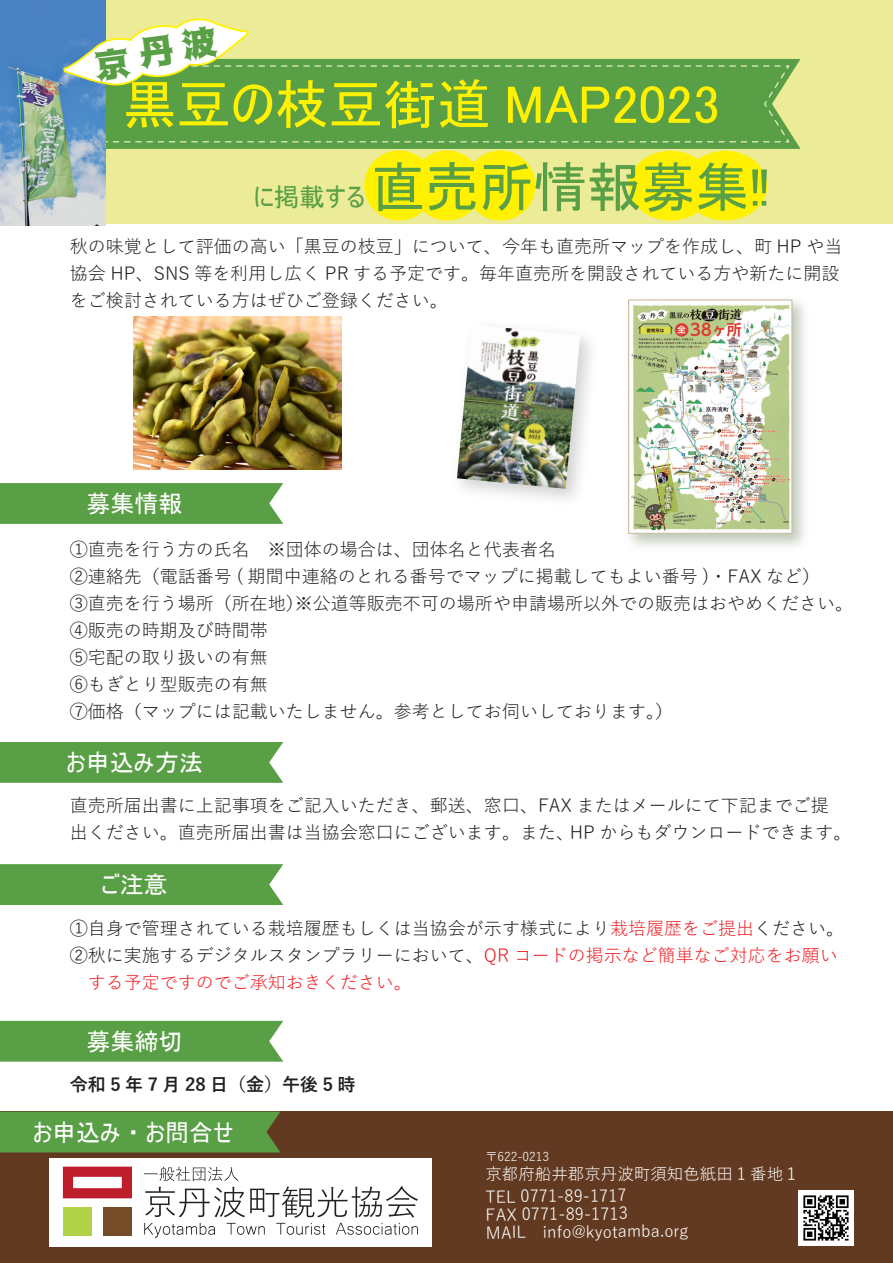
<style>
.page{position:relative;width:893px;height:1263px;background:#fff}
.page>*{position:absolute;margin:0;border:0;box-sizing:border-box;transform-origin:0 0}
.t1{font:54px "MS UI Gothic";color:#fff101}
.t2{font:54px "MS UI Gothic";color:#599f45}
.t3{font:24px "MS UI Gothic";color:#fff}
.t4{font:18px/27px "Yu Gothic";color:#231f20}
.t5{font:700 18px "Yu Gothic";letter-spacing:.25em;color:#231f20}
.t6{font:16.5px/18.1px "Yu Gothic";color:#fff}
.t7{font:12px "Yu Gothic";color:#fff}
.s1{font-size:25.5px}
.s2{color:#ee1d23}
</style>
<div class="page">
<div style="left:0;top:0;width:893px;height:224px;background:#ecec98"></div>
<div style="left:0;top:1112px;width:893px;height:151px;background:#623a21"></div>
<svg style="left:629px;top:151px;width:138px;height:70px;background:#fbf019"></svg>
<svg style="left:364px;top:150px;width:172px;height:71px;background:#fbf019"></svg>
<svg style="left:105px;top:59px;width:696px;height:90px;background:#70ab52"></svg>
<img style="left:798px;top:1190px;width:56px;height:55px">
<img style="left:0;top:0;width:105px;height:225px">
<div style="left:0;top:1021px;width:283px;height:41px;background:#599f45"></div>
<div style="left:0;top:1112px;width:280px;height:40px;background:#599f45"></div>
<div style="left:0;top:864px;width:283px;height:41px;background:#599f45"></div>
<div style="left:0;top:742px;width:283px;height:41px;background:#599f45"></div>
<svg style="left:0;top:483px;width:283px;height:41px;background:#5da14a"></svg>
<img style="left:457px;top:325px;width:123px;height:164px">
<img style="left:628px;top:299px;width:177px;height:248px">
<img style="left:630px;top:302px;width:160px;height:230px">
<div style="left:628px;top:300px;width:164px;height:234px;border:1px solid #c3b49b"></div>
<div style="left:49px;top:1158px;width:383px;height:88px;background:#fff"></div>
<svg style="left:63px;top:1166px;width:69px;height:32px"></svg>
<div style="left:63px;top:1207px;width:29px;height:29px;background:#b1d349"></div>
<div style="left:103px;top:1207px;width:29px;height:29px;background:#744c27"></div>
<svg style="left:144px;top:1166px;width:274px;height:72px"></svg>
<img style="left:133px;top:317px;width:208px;height:153px">
<svg style="left:0;top:19px;width:791px;height:124px"></svg>
<h1 class="t1" style="left:123px;top:77px;width:599px">黒豆の枝豆街道 MAP2023</h1>
<h1 class="t2" style="left:254px;top:160px;width:518px"><span class="s1">に掲載する</span>直売所情報募集‼</h1>
<p class="t4" style="left:70px;top:230px;width:774px">秋の味覚として評価の高い「黒豆の枝豆」について、今年も直売所マップを作成し、町 HP や当協会 HP、SNS 等を利用し広く PR する予定です。毎年直売所を開設されている方や新たに開設をご検討されている方はぜひご登録ください。</p>
<h2 class="t3" style="left:87px;top:491px;width:97px">募集情報</h2>
<p class="t4" style="left:70px;top:534px;width:784px">①直売を行う方の氏名　※団体の場合は、団体名と代表者名<br>②連絡先（電話番号 ( 期間中連絡のとれる番号でマップに掲載してもよい番号 )・FAX など）<br>③直売を行う場所（所在地）※公道等販売不可の場所や申請場所以外での販売はおやめください。<br>④販売の時期及び時間帯<br>⑤宅配の取り扱いの有無<br>⑥もぎとり型販売の有無<br>⑦価格（マップには記載いたしません。参考としてお伺いしております。）</p>
<h2 class="t3" style="left:66px;top:750px;width:138px">お申込み方法</h2>
<p class="t4" style="left:70px;top:790px;width:783px">直売所届出書に上記事項をご記入いただき、郵送、窓口、FAX またはメールにて下記までご提<br>出ください。直売所届出書は当協会窓口にございます。また、HP からもダウンロードできます。</p>
<h2 class="t3" style="left:101px;top:873px;width:68px">ご注意</h2>
<p class="t4" style="left:70px;top:913px;width:775px">①自身で管理されている栽培履歴もしくは当協会が示す様式により<span class="s2">栽培履歴をご提出</span>ください。<br>②秋に実施するデジタルスタンプラリーにおいて、<span class="s2">QR コードの掲示など簡単なご対応をお願い　する予定ですのでご承知おきください。</span></p>
<h2 class="t3" style="left:87px;top:1029px;width:97px">募集締切</h2>
<p class="t5" style="left:70px;top:1074px;width:287px">令和5年7月28日（金）午後5時</p>
<h2 class="t3" style="left:33px;top:1120px;width:202px">お申込み・お問合せ</h2>
<p class="t7" style="left:485px;top:1146px;width:65px">〒622-0213</p>
<p class="t6" style="left:485px;top:1163px;width:316px">京都府船井郡京丹波町須知色紙田 1 番地１</p>
<p class="t6" style="left:485px;top:1186px;width:204px;rotate:-1deg">TEL 0771-89-1717<br>FAX 0771-89-1713<br>MAIL　info@kyotamba.org</p>
</div>
